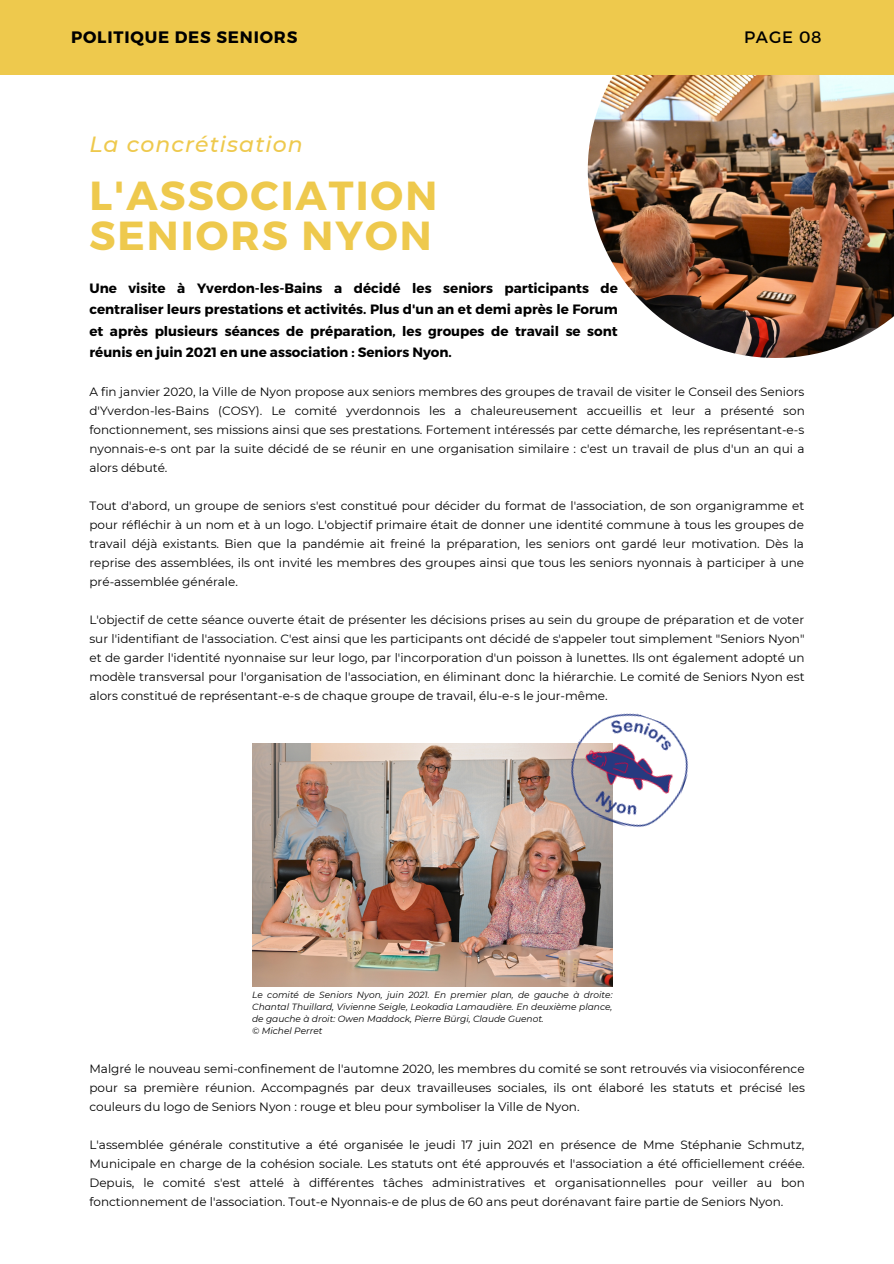
<style>
.page{position:relative;width:894px;height:1264px;background:#fff}
.page>*{position:absolute;margin:0;border:0;box-sizing:border-box;transform-origin:0 0}
.t1{font:700 40.5px/40.5px "Montserrat";letter-spacing:.05em;color:#eec94d}
.t2{font:italic 500 21.9px "Montserrat";letter-spacing:.05em;color:#eec94d}
.t3{font:700 16.5px "Montserrat";letter-spacing:.05em;color:#000}
.t4{font:16.5px "Montserrat";letter-spacing:.05em;color:#000}
.t5{font:700 13.5px/21.5px "Montserrat";color:#000;text-align:justify}
.t6{font:12px/19px "Montserrat";color:#000;text-align:justify}
.t7{font:italic 9px/12px "Montserrat";color:#000;text-align:justify}
</style>
<div class="page">
<img style="left:587px;top:74px;width:306px;height:284px">
<div style="left:0;top:0;width:893px;height:74px;background:#eec94d"></div>
<img style="left:252px;top:744px;width:360px;height:242px">
<img style="left:557px;top:713px;width:131px;height:127px">
<p class="t3" style="left:71px;top:27px;width:228px">POLITIQUE DES SENIORS</p>
<p class="t4" style="left:743px;top:27px;width:79px">PAGE 08</p>
<p class="t2" style="left:89px;top:131px;width:215px">La concrétisation</p>
<p class="t1" style="left:89px;top:173px;width:349px">L'ASSOCIATION<br>SENIORS NYON</p>
<p class="t5" style="left:89px;top:276px;width:530px">Une visite à Yverdon-les-Bains a décidé les seniors participants de centraliser leurs prestations et activités. Plus d'un an et demi après le Forum et après plusieurs séances de préparation, les groupes de travail se sont réunis en juin 2021 en une association : Seniors Nyon.</p>
<p class="t6" style="left:89px;top:382px;width:716px">A fin janvier 2020, la Ville de Nyon propose aux seniors membres des groupes de travail de visiter le Conseil des Seniors d'Yverdon-les-Bains (COSY). Le comité yverdonnois les a chaleureusement accueillis et leur a présenté son fonctionnement, ses missions ainsi que ses prestations. Fortement intéressés par cette démarche, les représentant-e-s nyonnais-e-s ont par la suite décidé de se réunir en une organisation similaire : c'est un travail de plus d'un an qui a alors débuté.</p>
<p class="t6" style="left:89px;top:496px;width:716px">Tout d'abord, un groupe de seniors s'est constitué pour décider du format de l'association, de son organigramme et pour réfléchir à un nom et à un logo. L'objectif primaire était de donner une identité commune à tous les groupes de travail déjà existants. Bien que la pandémie ait freiné la préparation, les seniors ont gardé leur motivation. Dès la reprise des assemblées, ils ont invité les membres des groupes ainsi que tous les seniors nyonnais à participer à une pré-assemblée générale.</p>
<p class="t6" style="left:89px;top:610px;width:716px">L'objectif de cette séance ouverte était de présenter les décisions prises au sein du groupe de préparation et de voter sur l'identifiant de l'association. C'est ainsi que les participants ont décidé de s'appeler tout simplement "Seniors Nyon" et de garder l'identité nyonnaise sur leur logo, par l'incorporation d'un poisson à lunettes. Ils ont également adopté un modèle transversal pour l'organisation de l'association, en éliminant donc la hiérarchie. Le comité de Seniors Nyon est alors constitué de représentant-e-s de chaque groupe de travail, élu-e-s le jour-même.</p>
<p class="t7" style="left:252px;top:988px;width:362px">Le comité de Seniors Nyon, juin 2021. En premier plan, de gauche à droite:<br>Chantal Thuillard, Vivienne Seigle, Leokadia Lamaudière. En deuxième plance, de gauche à droit: Owen Maddock, Pierre Bürgi, Claude Guenot.</p>
<p class="t7" style="left:252px;top:1024px;width:72px">© Michel Perret</p>
<p class="t6" style="left:89px;top:1058px;width:716px">Malgré le nouveau semi-confinement de l'automne 2020, les membres du comité se sont retrouvés via visioconférence pour sa première réunion. Accompagnés par deux travailleuses sociales, ils ont élaboré les statuts et précisé les couleurs du logo de Seniors Nyon : rouge et bleu pour symboliser la Ville de Nyon.</p>
<p class="t6" style="left:89px;top:1134px;width:716px">L'assemblée générale constitutive a été organisée le jeudi 17 juin 2021 en présence de Mme Stéphanie Schmutz, Municipale en charge de la cohésion sociale. Les statuts ont été approuvés et l'association a été officiellement créée.<br>Depuis, le comité s'est attelé à différentes tâches administratives et organisationnelles pour veiller au bon fonctionnement de l'association. Tout-e Nyonnais-e de plus de 60 ans peut dorénavant faire partie de Seniors Nyon.</p>
</div>
